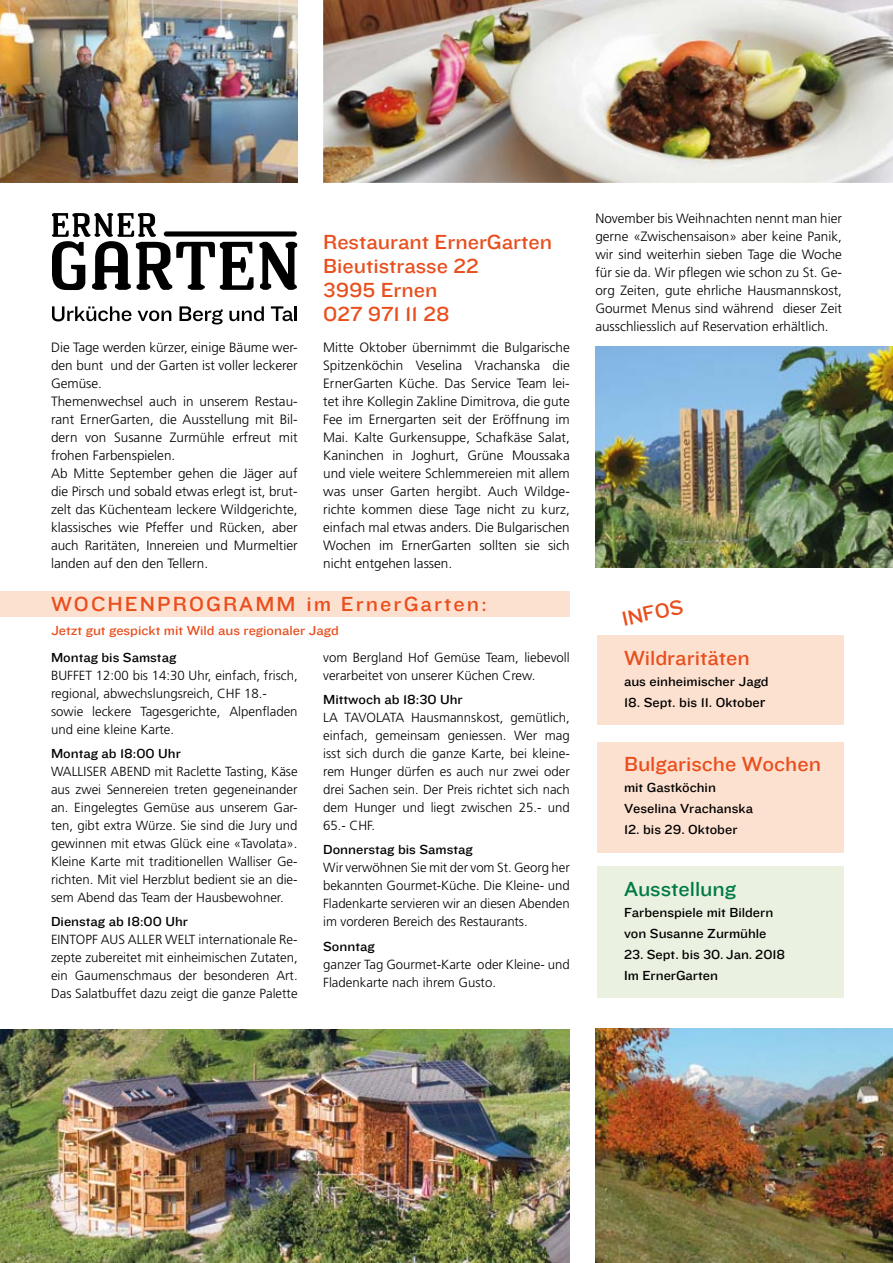
<style>
.page{position:relative;width:893px;height:1263px;background:#fff}
.page>*{position:absolute;margin:0;border:0;box-sizing:border-box;transform-origin:0 0}
.t1{font:21px/24.3px "Knockout HTF32 Junior Cruiserwt";color:#e94e1d}
.t2{font:21px "Knockout HTF32 Junior Cruiserwt";letter-spacing:.1em;color:#e94e1d}
.t3{font:21px "Knockout HTF32 Junior Cruiserwt";color:#007946}
.t4{font:300 13.5px/18px "Frutiger LT Std";color:#000;text-align:justify}
.t5{font:13.5px/21px "Knockout HTF32 Junior Cruiserwt";color:#000}
.t6{font:13.5px "Knockout HTF32 Junior Cruiserwt";color:#e94e1d}
.t7{font:300 13.2px/18px "Frutiger LT Std";color:#000;text-align:justify}
.s1{font-size:15px}
</style>
<div class="page">
<div style="left:0;top:591px;width:570px;height:26px;background:#fde1d0"></div>
<svg style="left:52px;top:306px;width:79px;height:15px"></svg>
<svg style="left:138px;top:310px;width:33px;height:11px"></svg>
<svg style="left:179px;top:306px;width:44px;height:18px"></svg>
<svg style="left:229px;top:306px;width:35px;height:15px"></svg>
<svg style="left:271px;top:306px;width:26px;height:15px"></svg>
<svg style="left:52px;top:213px;width:245px;height:77px"></svg>
<img style="left:595px;top:347px;width:298px;height:221px">
<img style="left:0;top:1029px;width:570px;height:234px">
<img style="left:595px;top:1029px;width:298px;height:234px">
<img style="left:323px;top:0;width:570px;height:183px">
<img style="left:0;top:0;width:298px;height:183px">
<div style="left:598px;top:742px;width:246px;height:111px;background:#fde1d0"></div>
<div style="left:598px;top:866px;width:246px;height:132px;background:#eaf1e1"></div>
<div style="left:598px;top:636px;width:246px;height:89px;background:#fde1d0"></div>
<p class="t4" style="left:51px;top:339px;width:248px;text-align:left">Die Tage werden kürzer, einige Bäume wer&shy;den bunt und der Garten ist voller leckerer Gemüse.<br>Themenwechsel auch in unserem Restau&shy;rant ErnerGarten, die Ausstellung mit Bil&shy;dern von Susanne Zurmühle erfreut mit frohen Farbenspielen.<br>Ab Mitte September gehen die Jäger auf die Pirsch und sobald etwas erlegt ist, brut&shy;zelt das Küchenteam leckere Wildgerichte, klassisches wie Pfeffer und Rücken, aber auch Raritäten, Innereien und Murmeltier landen auf den den Tellern.</p>
<h1 class="t1" style="left:323px;top:231px;width:230px">Restaurant ErnerGarten<br>Bieutistrasse 22<br>3995 Ernen<br>027 971 11 28</h1>
<p class="t4" style="left:323px;top:339px;width:248px">Mitte Oktober übernimmt die Bulgarische Spitzenköchin Veselina Vrachanska die ErnerGarten Küche. Das Service Team lei&shy;tet ihre Kollegin Zakline Dimitrova, die gute Fee im Ernergarten seit der Eröffnung im Mai. Kalte Gurkensuppe, Schafkäse Salat, Kaninchen in Joghurt, Grüne Moussaka und viele weitere Schlemmereien mit allem was unser Garten hergibt. Auch Wildge&shy;richte kommen diese Tage nicht zu kurz, einfach mal etwas anders. Die Bulgarischen Wochen im ErnerGarten sollten sie sich nicht entgehen lassen.</p>
<h1 class="t2" style="left:51px;top:596px;width:437px">WOCHENPROGRAMM im ErnerGarten:</h1>
<p class="t6" style="left:51px;top:626px;width:289px">Jetzt gut gespickt mit Wild aus regionaler Jagd</p>
<p class="t5" style="left:51px;top:648px;width:127px">Montag bis Samstag</p>
<p class="t7" style="left:51px;top:667px;width:248px;text-align:left">BUFFET 12:00 bis 14:30 Uhr, einfach, frisch, regional, abwechslungsreich, CHF 18.- sowie leckere Tagesgerichte, Alpenfladen und eine kleine Karte.</p>
<p class="t5" style="left:51px;top:744px;width:131px">Montag ab 18:00 Uhr</p>
<p class="t7" style="left:51px;top:763px;width:248px">WALLISER ABEND mit Raclette Tasting, Käse aus zwei Sennereien treten gegeneinander an. Eingelegtes Gemüse aus unserem Gar&shy;ten, gibt extra Würze. Sie sind die Jury und gewinnen mit etwas Glück eine «Tavolata».<br>Kleine Karte mit traditionellen Walliser Ge&shy;richten. Mit viel Herzblut bedient sie an die&shy;sem Abend das Team der Hausbewohner.</p>
<p class="t5" style="left:51px;top:912px;width:138px">Dienstag ab 18:00 Uhr</p>
<p class="t7" style="left:51px;top:932px;width:248px">EINTOPF AUS ALLER WELT internationale Re&shy;zepte zubereitet mit einheimischen Zutaten, ein Gaumenschmaus der besonderen Art.<br>Das Salatbuffet dazu zeigt die ganze Palette</p>
<p class="t7" style="left:323px;top:649px;width:248px">vom Bergland Hof Gemüse Team, liebevoll verarbeitet von unserer Küchen Crew.</p>
<p class="t5" style="left:323px;top:690px;width:141px">Mittwoch ab 18:30 Uhr</p>
<p class="t7" style="left:323px;top:709px;width:248px">LA TAVOLATA Hausmannskost, gemütlich, einfach, gemeinsam geniessen. Wer mag isst sich durch die ganze Karte, bei kleine&shy;rem Hunger dürfen es auch nur zwei oder drei Sachen sein. Der Preis richtet sich nach dem Hunger und liegt zwischen 25.- und 65.- CHF.</p>
<p class="t5" style="left:323px;top:840px;width:151px">Donnerstag bis Samstag</p>
<p class="t7" style="left:323px;top:860px;width:248px">Wir verwöhnen Sie mit der vom St. Georg her bekannten Gourmet-Küche. Die Kleine- und Fladenkarte servieren wir an diesen Abenden im vorderen Bereich des Restaurants.</p>
<p class="t5" style="left:323px;top:936px;width:53px">Sonntag</p>
<p class="t7" style="left:323px;top:956px;width:248px">ganzer Tag Gourmet-Karte oder Kleine- und<br>Fladenkarte nach ihrem Gusto.</p>
<p class="t4" style="left:595px;top:210px;width:248px">November bis Weihnachten nennt man hier gerne «Zwischensaison» aber keine Panik, wir sind weiterhin sieben Tage die Woche für sie da. Wir pflegen wie schon zu St. Ge&shy;org Zeiten, gute ehrliche Hausmannskost, Gourmet Menus sind während dieser Zeit ausschliesslich auf Reservation erhältlich.</p>
<h1 class="t1" style="left:620px;top:608px;width:63px;rotate:-12deg">INFOS</h1>
<h1 class="t1" style="left:624px;top:648px;width:127px">Wildraritäten</h1>
<p class="t5" style="left:624px;top:672px;width:146px">aus einheimischer Jagd</p>
<p class="t5" style="left:624px;top:693px;width:143px">18. Sept. bis 11. Oktobe<span class="s1">r</span></p>
<h1 class="t1" style="left:624px;top:754px;width:199px">Bulgarische Wochen</h1>
<p class="t5" style="left:624px;top:778px;width:131px">mit Gastköchin<br>Veselina Vrachanska</p>
<p class="t5" style="left:624px;top:820px;width:115px">12. bis 29. Oktober</p>
<h1 class="t3" style="left:624px;top:882px;width:114px">Ausstellung</h1>
<p class="t5" style="left:624px;top:903px;width:151px">Farbenspiele mit Bildern von Susanne Zurmühle</p>
<p class="t5" style="left:624px;top:945px;width:163px">23. Sept. bis 30. Jan. 2018<br>Im ErnerGarten</p>
</div>
